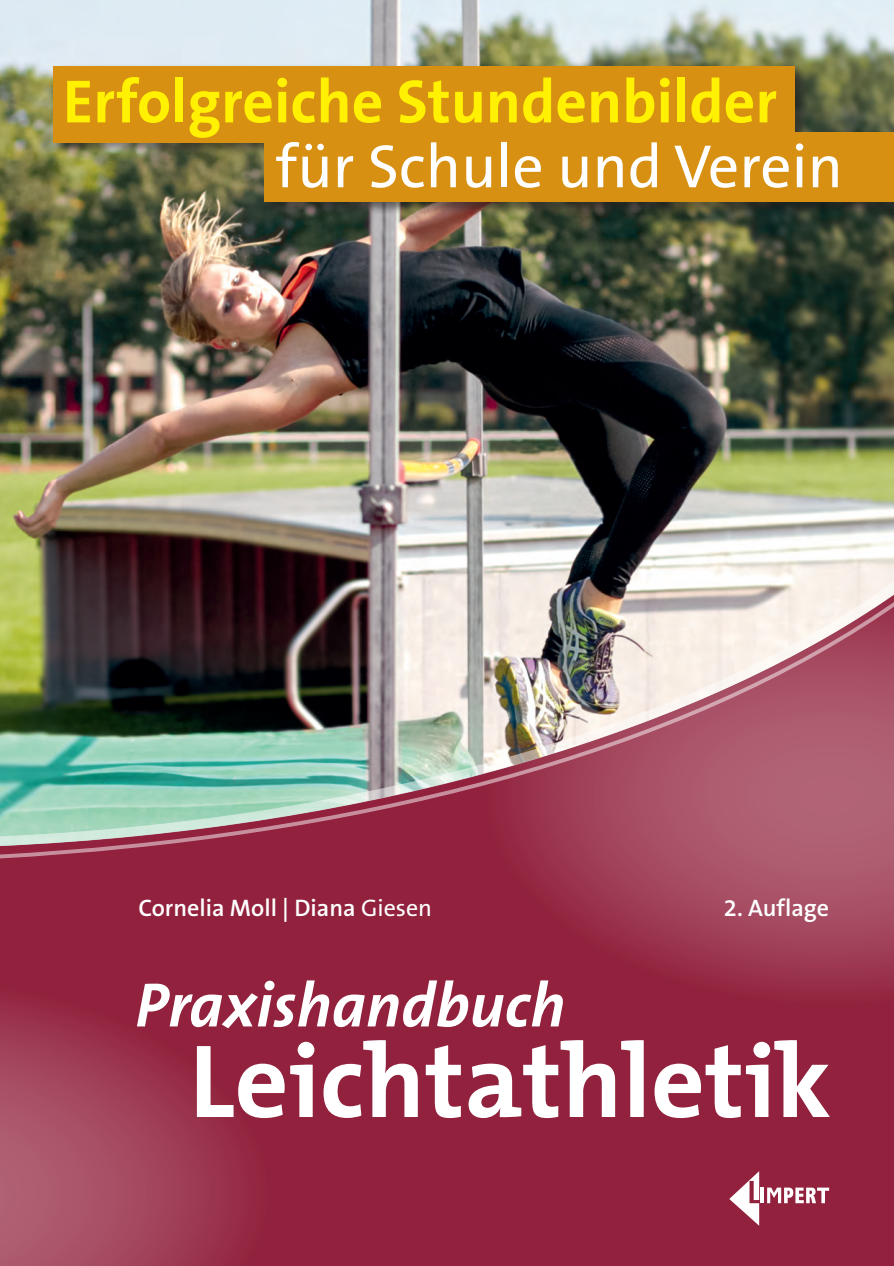
<style>
.page{position:relative;width:894px;height:1266px;background:#fff}
.page>*{position:absolute;margin:0;border:0;box-sizing:border-box;transform-origin:0 0}
.t1{font:700 105px "The Mix";color:#fff}
.t2{font:italic 700 63px "The Sans B7";color:#fff}
.t3{font:700 61.5px "The Sans B7";color:#fff101}
.t4{font:61.5px "The Sans B5 Plain";color:#fff}
.t5{font:600 24px "The Sans B6";color:#fff}
.s1{font-family:"The Sans B5 Plain";font-weight:400}
</style>
<div class="page">
<div style="left:0;top:860px;width:893px;height:405px;background:#91213c"></div>
<svg style="left:0;top:978px;width:275px;height:287px;background:#9c3951"></svg>
<svg style="left:478px;top:860px;width:415px;height:148px;background:#9b354e"></svg>
<img style="left:0;top:0;width:893px;height:570px">
<svg style="left:0;top:570px;width:893px;height:22px;background:#948a85"></svg>
<img style="left:0;top:592px;width:893px;height:268px">
<hr style="left:760px;top:1187px;width:4px;height:16px;background:#fff">
<svg style="left:767px;top:1187px;width:61px;height:16px"></svg>
<svg style="left:729px;top:1171px;width:30px;height:54px"></svg>
<div style="left:51px;top:63px;width:842px;height:152px;background:#231f20;opacity:.6"></div>
<div style="left:53px;top:66px;width:741px;height:76px;background:#d89013"></div>
<div style="left:264px;top:132px;width:629px;height:69px;background:#d89013"></div>
<h3 class="t3" style="left:63px;top:69px;width:715px">Erfolgreiche Stundenbilder</h3>
<h3 class="t4" style="left:275px;top:134px;width:568px">für Schule und Verein</h3>
<p class="t5" style="left:138px;top:895px;width:295px">Cornelia Moll | Diana <span class="s1">Giesen</span></p>
<p class="t5" style="left:723px;top:895px;width:107px">2. Auflage</p>
<h2 class="t2" style="left:135px;top:971px;width:431px">Praxishandbuch</h2>
<h1 class="t1" style="left:189px;top:993px;width:643px">Leichtathletik</h1>
</div>
